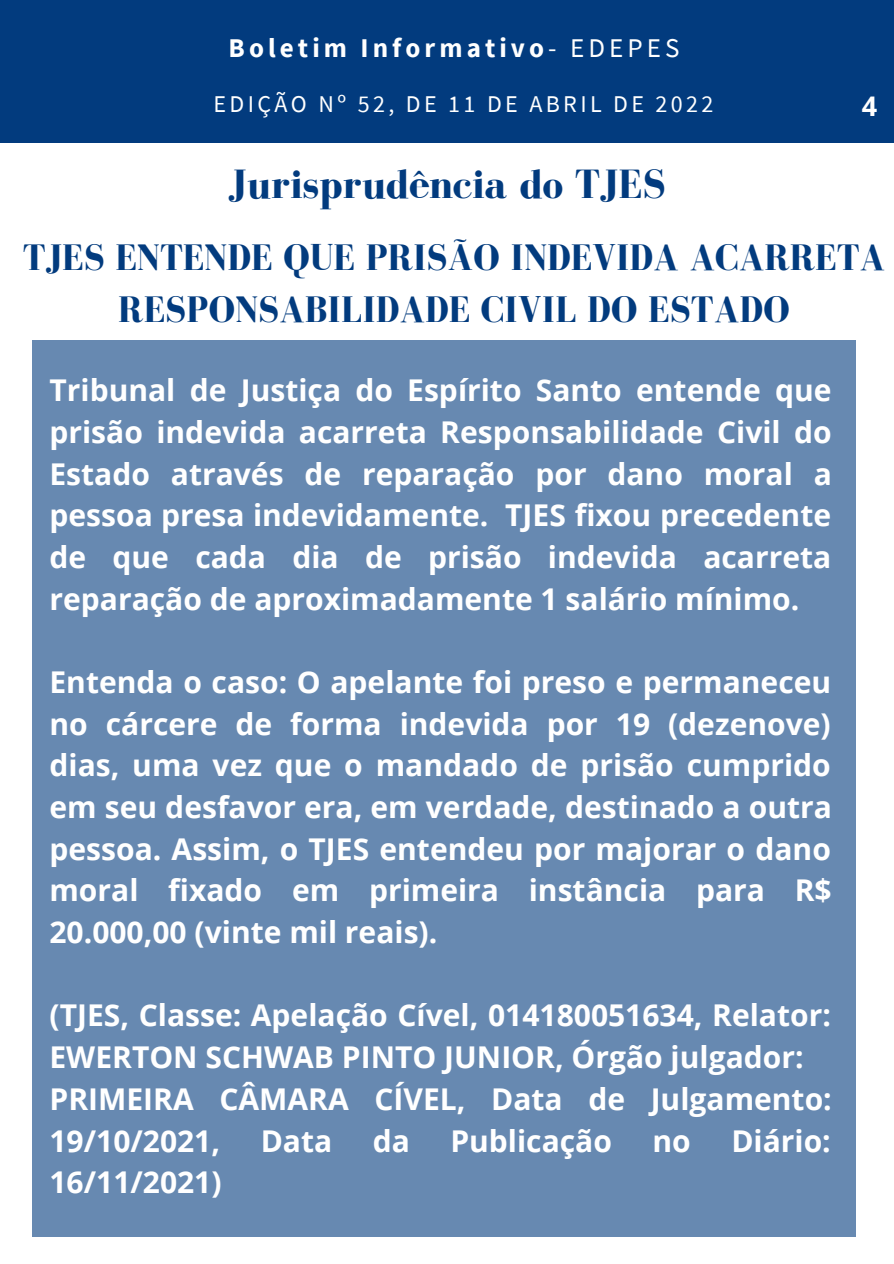
<style>
.page{position:relative;width:894px;height:1264px;background:#fff}
.page>*{position:absolute;margin:0;border:0;box-sizing:border-box;transform-origin:0 0}
.t1{font:700 42px "Bodoni FLF";color:#023b7e}
.t2{font:700 37.95px "Bodoni FLF";color:#023b7e}
.t3{font:700 30px/41.7px "Open Sans";color:#fff;text-align:justify}
.t4{font:700 27px "Source Sans Pro";letter-spacing:.15em;color:#fff}
.t5{font:700 27px "Open Sans";color:#fff}
.t6{font:700 24px "Source Sans Pro";letter-spacing:.14em;color:#fff}
.t7{font:24px "Source Sans Pro";letter-spacing:.14em;color:#fff}
.s1{font-weight:400}
</style>
<div class="page">
<div style="left:0;top:0;width:893px;height:143px;background:#023b7e"></div>
<div style="left:32px;top:340px;width:823px;height:896px;background:#6789b1"></div>
<p class="t6" style="left:183px;top:30px;width:543px">EDIÇÃO 01, DE 01 DE SETEMBRO DE 2020</p>
<p class="t7" style="left:213px;top:88px;width:501px">EDIÇÃO Nº 52, DE 11 DE ABRIL DE 2022</p>
<p class="t4" style="left:228px;top:31px;width:452px">Boletim Informativo<span class="s1">- EDEPES</span></p>
<p class="t5" style="left:861px;top:87px;width:17px">4</p>
<p class="t1" style="left:228px;top:161px;width:438px">Jurisprudência do TJES</p>
<p class="t2" style="left:23px;top:237px;width:863px">TJES ENTENDE QUE PRISÃO INDEVIDA ACARRETA</p>
<p class="t2" style="left:118px;top:289px;width:672px">RESPONSABILIDADE CIVIL DO ESTADO</p>
<p class="t3" style="left:49px;top:369px;width:783px">Tribunal de Justiça do Espírito Santo entende que prisão indevida acarreta Responsabilidade Civil do Estado através de reparação por dano moral a pessoa presa indevidamente. TJES fixou precedente de que cada dia de prisão indevida acarreta reparação de aproximadamente 1 salário mínimo.</p>
<p class="t3" style="left:49px;top:660px;width:783px">Entenda o caso: O apelante foi preso e permaneceu no cárcere de forma indevida por 19 (dezenove) dias, uma vez que o mandado de prisão cumprido em seu desfavor era, em verdade, destinado a outra pessoa. Assim, o TJES entendeu por majorar o dano moral fixado em primeira instância para R$ 20.000,00 (vinte mil reais).</p>
<p class="t3" style="left:49px;top:993px;width:782px">(TJES, Classe: Apelação Cível, 014180051634, Relator:<br>EWERTON SCHWAB PINTO JUNIOR, Órgão julgador:</p>
<p class="t3" style="left:49px;top:1077px;width:783px">PRIMEIRA CÂMARA CÍVEL, Data de Julgamento:<br>19/10/2021,</p>
<p class="t3" style="left:260px;top:1118px;width:73px">Data</p>
<p class="t3" style="left:372px;top:1118px;width:39px">da</p>
<p class="t3" style="left:450px;top:1118px;width:163px">Publicação</p>
<p class="t3" style="left:652px;top:1118px;width:40px">no</p>
<p class="t3" style="left:731px;top:1118px;width:101px">Diário:</p>
<p class="t3" style="left:49px;top:1160px;width:173px">16/11/2021)</p>
</div>
